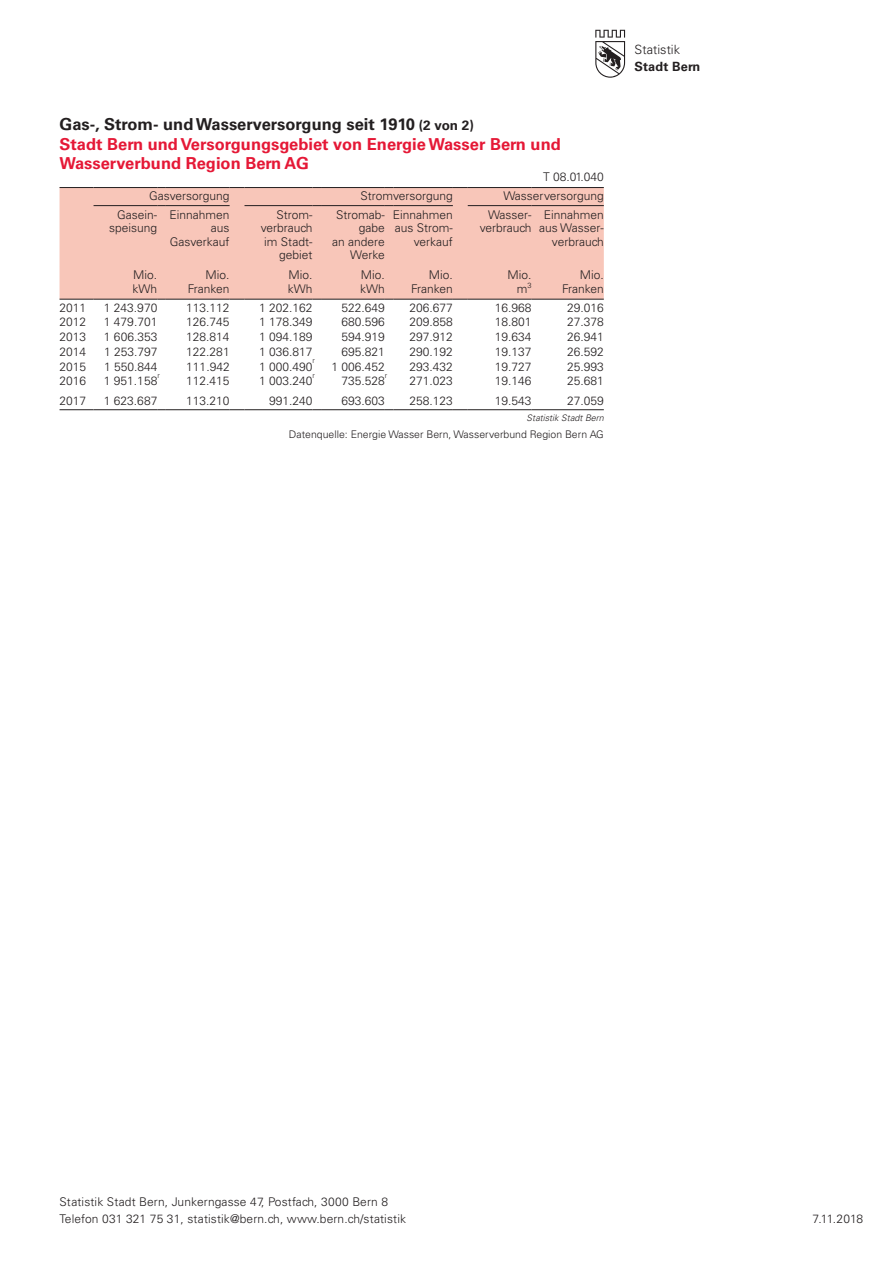
<style>
.page{position:relative;width:893px;height:1263px;background:#fff}
.page>*{position:absolute;margin:0;border:0;box-sizing:border-box;transform-origin:0 0}
.t1{font:700 16.5px/19.8px "Univers LT Std";color:#e51836}
.t2{font:700 12.75px "Univers LT Std";letter-spacing:.01em;color:#231f20}
.t3{font:300 12.75px "Univers LT Std";color:#231f20}
.t4{font:300 12px/13.5px "Univers LT Std";color:#231f20;text-align:right}
.t5{font:300 10.5px "Univers LT Std";color:#231f20}
.t6{font:italic 300 9px "Univers LT Std";color:#231f20}
.t7{font:300 7.5px "Univers LT Std";color:#231f20}
.s1{color:#231f20}
.s2{font-size:13.5px;color:#231f20}
</style>
<div class="page">
<svg style="left:595px;top:30px;width:30px;height:48px"></svg>
<div style="left:60px;top:188px;width:544px;height:111px;background:#f8c6b9"></div>
<hr style="left:60px;top:187px;width:34px;height:1px;background:#231f20">
<hr style="left:94px;top:187px;width:63px;height:1px;background:#231f20">
<hr style="left:166px;top:187px;width:64px;height:1px;background:#231f20">
<svg style="left:230px;top:187px;width:14px;height:1px"></svg>
<hr style="left:244px;top:187px;width:69px;height:1px;background:#231f20">
<hr style="left:321px;top:187px;width:64px;height:1px;background:#231f20">
<hr style="left:393px;top:187px;width:60px;height:1px;background:#231f20">
<svg style="left:453px;top:187px;width:15px;height:1px"></svg>
<hr style="left:468px;top:187px;width:63px;height:1px;background:#231f20">
<hr style="left:531px;top:187px;width:73px;height:1px;background:#231f20">
<hr style="left:94px;top:205px;width:63px;height:1px;background:#231f20">
<hr style="left:166px;top:205px;width:64px;height:1px;background:#231f20">
<hr style="left:244px;top:205px;width:69px;height:1px;background:#231f20">
<hr style="left:321px;top:205px;width:64px;height:1px;background:#231f20">
<hr style="left:393px;top:205px;width:60px;height:1px;background:#231f20">
<hr style="left:468px;top:205px;width:63px;height:1px;background:#231f20">
<hr style="left:531px;top:205px;width:73px;height:1px;background:#231f20">
<hr style="left:60px;top:409px;width:34px;height:1px;background:#231f20">
<hr style="left:94px;top:409px;width:63px;height:1px;background:#231f20">
<hr style="left:166px;top:409px;width:64px;height:1px;background:#231f20">
<svg style="left:230px;top:409px;width:14px;height:1px"></svg>
<hr style="left:244px;top:409px;width:69px;height:1px;background:#231f20">
<hr style="left:321px;top:409px;width:64px;height:1px;background:#231f20">
<hr style="left:393px;top:409px;width:60px;height:1px;background:#231f20">
<svg style="left:453px;top:409px;width:15px;height:1px"></svg>
<hr style="left:468px;top:409px;width:63px;height:1px;background:#231f20">
<hr style="left:531px;top:409px;width:73px;height:1px;background:#231f20">
<hr style="left:60px;top:299px;width:34px;height:1px;background:#231f20">
<hr style="left:94px;top:299px;width:63px;height:1px;background:#231f20">
<hr style="left:166px;top:299px;width:64px;height:1px;background:#231f20">
<svg style="left:230px;top:299px;width:14px;height:1px"></svg>
<hr style="left:244px;top:299px;width:69px;height:1px;background:#231f20">
<hr style="left:321px;top:299px;width:64px;height:1px;background:#231f20">
<hr style="left:393px;top:299px;width:60px;height:1px;background:#231f20">
<svg style="left:453px;top:299px;width:15px;height:1px"></svg>
<hr style="left:468px;top:299px;width:63px;height:1px;background:#231f20">
<hr style="left:531px;top:299px;width:73px;height:1px;background:#231f20">
<h1 class="t1" style="left:60px;top:114px;width:503px"><span class="s1">Gas-, Strom- und Wasserversorgung seit 1910</span> <span class="s2">(2 von 2)<br></span>Stadt Bern und Versorgungsgebiet von Energie Wasser Bern und<br>Wasserverbund Region Bern AG</h1>
<p class="t4" style="left:543px;top:170px;width:62px">T 08.01.040</p>
<p class="t4" style="left:149px;top:189px;width:82px">Gasversorgung</p>
<p class="t4" style="left:360px;top:189px;width:94px">Stromversorgung</p>
<p class="t4" style="left:503px;top:189px;width:102px">Wasserversorgung</p>
<p class="t4" style="left:109px;top:208px;width:50px">Gasein&shy;speisung</p>
<p class="t4" style="left:170px;top:208px;width:62px">Einnahmen aus<br>Gasverkauf</p>
<p class="t4" style="left:261px;top:208px;width:53px">Strom&shy;verbrauch im Stadt&shy;gebiet</p>
<p class="t4" style="left:332px;top:208px;width:54px">Stromab&shy;gabe<br>an andere<br>Werke</p>
<p class="t4" style="left:393px;top:208px;width:62px">Einnahmen aus Strom&shy;verkauf</p>
<p class="t4" style="left:480px;top:208px;width:53px">Wasser&shy;verbrauch</p>
<p class="t4" style="left:539px;top:208px;width:66px">Einnahmen aus Wasser&shy;verbrauch</p>
<p class="t4" style="left:133px;top:268px;width:25px">Mio.</p>
<p class="t4" style="left:206px;top:268px;width:25px">Mio.</p>
<p class="t4" style="left:289px;top:268px;width:25px">Mio.</p>
<p class="t4" style="left:361px;top:268px;width:26px">Mio.</p>
<p class="t4" style="left:429px;top:268px;width:25px">Mio.</p>
<p class="t4" style="left:507px;top:268px;width:25px">Mio.</p>
<p class="t4" style="left:580px;top:268px;width:25px">Mio.</p>
<p class="t4" style="left:133px;top:282px;width:26px">kWh</p>
<p class="t4" style="left:188px;top:282px;width:43px">Franken</p>
<p class="t4" style="left:288px;top:282px;width:26px">kWh</p>
<p class="t4" style="left:360px;top:282px;width:26px">kWh</p>
<p class="t4" style="left:411px;top:282px;width:43px">Franken</p>
<p class="t4" style="left:517px;top:282px;width:16px">m<sup>3</sup></p>
<p class="t4" style="left:562px;top:282px;width:43px">Franken</p>
<p class="t4" style="left:60px;top:301px;width:28px">2011</p>
<p class="t4" style="left:104px;top:301px;width:55px">1 243.970</p>
<p class="t4" style="left:186px;top:301px;width:45px">113.112</p>
<p class="t4" style="left:259px;top:301px;width:55px">1 202.162</p>
<p class="t4" style="left:341px;top:301px;width:45px">522.649</p>
<p class="t4" style="left:409px;top:301px;width:45px">206.677</p>
<p class="t4" style="left:495px;top:301px;width:38px">16.968</p>
<p class="t4" style="left:567px;top:301px;width:38px">29.016</p>
<p class="t4" style="left:60px;top:315px;width:28px">2012</p>
<p class="t4" style="left:104px;top:315px;width:55px">1 479.701</p>
<p class="t4" style="left:186px;top:315px;width:45px">126.745</p>
<p class="t4" style="left:259px;top:315px;width:55px">1 178.349</p>
<p class="t4" style="left:341px;top:315px;width:45px">680.596</p>
<p class="t4" style="left:409px;top:315px;width:45px">209.858</p>
<p class="t4" style="left:495px;top:315px;width:38px">18.801</p>
<p class="t4" style="left:567px;top:315px;width:38px">27.378</p>
<p class="t4" style="left:60px;top:330px;width:28px">2013</p>
<p class="t4" style="left:104px;top:330px;width:55px">1 606.353</p>
<p class="t4" style="left:186px;top:330px;width:45px">128.814</p>
<p class="t4" style="left:259px;top:330px;width:55px">1 094.189</p>
<p class="t4" style="left:341px;top:330px;width:45px">594.919</p>
<p class="t4" style="left:409px;top:330px;width:45px">297.912</p>
<p class="t4" style="left:495px;top:330px;width:38px">19.634</p>
<p class="t4" style="left:567px;top:330px;width:38px">26.941</p>
<p class="t4" style="left:60px;top:345px;width:28px">2014</p>
<p class="t4" style="left:104px;top:345px;width:55px">1 253.797</p>
<p class="t4" style="left:186px;top:345px;width:45px">122.281</p>
<p class="t4" style="left:259px;top:345px;width:55px">1 036.817</p>
<p class="t4" style="left:341px;top:345px;width:45px">695.821</p>
<p class="t4" style="left:410px;top:345px;width:45px">290.192</p>
<p class="t4" style="left:495px;top:345px;width:38px">19.137</p>
<p class="t4" style="left:567px;top:345px;width:38px">26.592</p>
<p class="t4" style="left:60px;top:360px;width:28px">2015</p>
<p class="t4" style="left:104px;top:360px;width:55px">1 550.844</p>
<p class="t4" style="left:186px;top:360px;width:45px">111.942</p>
<p class="t4" style="left:259px;top:360px;width:55px">1 000.490</p>
<p class="t7" style="left:313px;top:356px;width:4px">r</p>
<p class="t4" style="left:331px;top:360px;width:55px">1 006.452</p>
<p class="t4" style="left:409px;top:360px;width:45px">293.432</p>
<p class="t4" style="left:495px;top:360px;width:38px">19.727</p>
<p class="t4" style="left:567px;top:360px;width:38px">25.993</p>
<p class="t7" style="left:157px;top:370px;width:4px">r</p>
<p class="t4" style="left:60px;top:374px;width:28px">2016</p>
<p class="t4" style="left:104px;top:374px;width:55px">1 951.158</p>
<p class="t7" style="left:313px;top:370px;width:4px">r</p>
<p class="t4" style="left:186px;top:374px;width:45px">112.415</p>
<p class="t4" style="left:259px;top:374px;width:55px">1 003.240</p>
<p class="t7" style="left:385px;top:370px;width:4px">r</p>
<p class="t4" style="left:341px;top:374px;width:45px">735.528</p>
<p class="t4" style="left:409px;top:374px;width:45px">271.023</p>
<p class="t4" style="left:495px;top:374px;width:38px">19.146</p>
<p class="t4" style="left:567px;top:374px;width:38px">25.681</p>
<p class="t4" style="left:60px;top:394px;width:28px">2017</p>
<p class="t4" style="left:104px;top:394px;width:55px">1 623.687</p>
<p class="t4" style="left:186px;top:394px;width:45px">113.210</p>
<p class="t4" style="left:269px;top:394px;width:45px">991.240</p>
<p class="t4" style="left:341px;top:394px;width:45px">693.603</p>
<p class="t4" style="left:409px;top:394px;width:45px">258.123</p>
<p class="t4" style="left:495px;top:394px;width:38px">19.543</p>
<p class="t4" style="left:567px;top:394px;width:38px">27.059</p>
<p class="t6" style="left:527px;top:412px;width:79px">Statistik Stadt Bern</p>
<p class="t5" style="left:289px;top:428px;width:316px">Datenquelle: Energie Wasser Bern, Wasserverbund Region Bern AG</p>
<p class="t3" style="left:635px;top:42px;width:47px">Statistik</p>
<p class="t2" style="left:635px;top:59px;width:67px">Stadt Bern</p>
<p class="t4" style="left:60px;top:1194px;width:348px;line-height:16.5px;text-align:left">Statistik Stadt Bern, Junkerngasse 47, Postfach, 3000 Bern 8<br>Telefon 031 321 75 31, statistik@bern.ch, www.bern.ch/statistik</p>
<p class="t4" style="left:813px;top:1212px;width:52px">7.11.2018</p>
</div>
